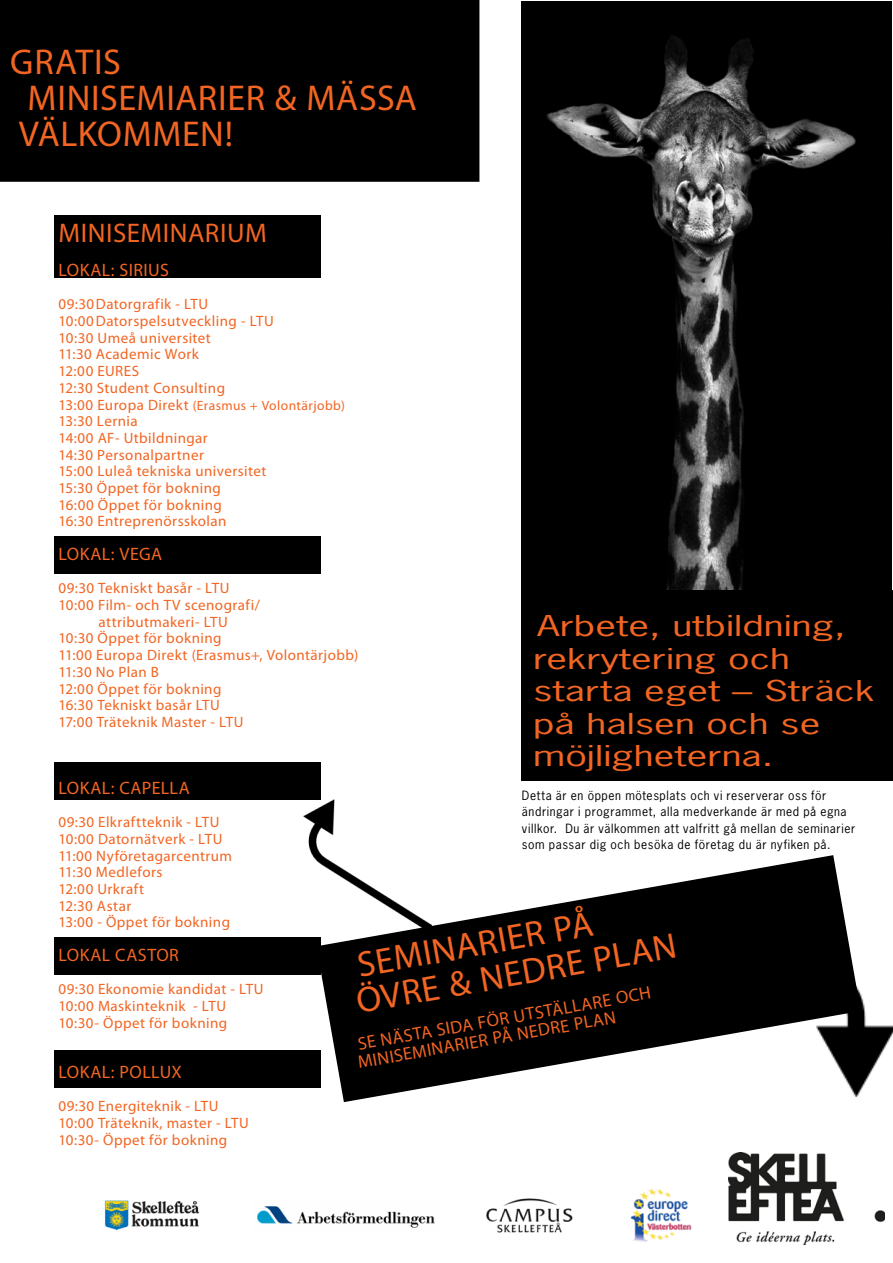
<style>
.page{position:relative;width:893px;height:1263px;background:#fff}
.page>*{position:absolute;margin:0;border:0;box-sizing:border-box;transform-origin:0 0}
.t1{font:36px/36px "Myriad Pro";letter-spacing:.015em;color:#f26522}
.t2{font:27px/32.4px "News Gothic Std";color:#f26522;scale:1.5 1}
.t3{font:27px "Myriad Pro";letter-spacing:.02em;color:#f26522}
.t4{font:18px/18px "Myriad Pro";letter-spacing:.02em;color:#f26522}
.t5{font:15px/16.6px "Myriad Pro";letter-spacing:.03em;color:#f26522}
.t6{font:13.5px "Myriad Pro";letter-spacing:.03em;color:#f26522}
.t7{font:12px/16.5px "News Gothic Std";letter-spacing:.05em;color:#000}
.s1{font-size:15px}
</style>
<div class="page">
<div style="left:54px;top:762px;width:267px;height:37px;background:#000"></div>
<div style="left:54px;top:1050px;width:267px;height:38px;background:#000"></div>
<div style="left:54px;top:937px;width:267px;height:38px;background:#000"></div>
<div style="left:54px;top:537px;width:267px;height:37px;background:#000"></div>
<div style="left:54px;top:215px;width:267px;height:63px;background:#000"></div>
<img style="left:862px;top:998px;width:31px;height:90px">
<img style="left:522px;top:1px;width:370px;height:589px">
<div style="left:1px;top:1px;width:478px;height:180px;background:#000"></div>
<div style="left:0;top:0;width:479px;height:182px;border:2px solid #000"></div>
<img style="left:104px;top:1188px;width:588px;height:54px">
<svg style="left:321px;top:855px;width:541px;height:248px"></svg>
<div style="left:521px;top:590px;width:372px;height:190px;background:#000"></div>
<img style="left:303px;top:800px;width:129px;height:130px">
<img style="left:728px;top:1153px;width:156px;height:92px">
<h1 class="t1" style="left:10px;top:43px;width:408px">GRATIS<br>MINISEMIARIER &amp; MÄSSA<br>VÄLKOMMEN!</h1>
<h2 class="t3" style="left:58px;top:217px;width:210px">MINISEMINARIUM</h2>
<p class="t4" style="left:58px;top:261px;width:112px">LOKAL: SIRIUS</p>
<p class="t5" style="left:58px;top:296px;width:217px">09:30Datorgrafik - LTU<br>10:00Datorspelsutveckling - LTU<br>10:30 Umeå universitet<br>11:30 Academic Work<br>12:00 EURES<br>12:30 Student Consulting</p>
<p class="t6" style="left:58px;top:397px;width:288px"><span class="s1">13:00 Europa Direkt</span> (Erasmus + Volontärjobb)</p>
<p class="t5" style="left:58px;top:413px;width:209px">13:30 Lernia<br>14:00 AF- Utbildningar<br>14:30 Personalpartner<br>15:00 Luleå tekniska universitet<br>15:30 Öppet för bokning<br>16:00 Öppet för bokning<br>16:30 Entreprenörsskolan</p>
<p class="t4" style="left:58px;top:544px;width:105px">LOKAL: VEGA</p>
<p class="t5" style="left:58px;top:580px;width:173px">09:30 Tekniskt basår - LTU</p>
<p class="t5" style="left:58px;top:596px;width:203px">10:00 Film- och TV scenografi/</p>
<p class="t5" style="left:98px;top:613px;width:131px">attributmakeri- LTU</p>
<p class="t5" style="left:58px;top:630px;width:165px">10:30 Öppet för bokning</p>
<p class="t5" style="left:58px;top:646px;width:301px">11:00 Europa Direkt (Erasmus+, Volontärjobb)</p>
<p class="t5" style="left:58px;top:663px;width:102px">11:30 No Plan B</p>
<p class="t5" style="left:58px;top:680px;width:165px">12:00 Öppet för bokning</p>
<p class="t5" style="left:58px;top:697px;width:163px">16:30 Tekniskt basår LTU</p>
<p class="t5" style="left:58px;top:713px;width:186px">17:00 Träteknik Master - LTU</p>
<h2 class="t2" style="left:533px;top:610px;width:229px">Arbete, utbildning, rekrytering och starta eget – Sträck på halsen och se möjligheterna.</h2>
<p class="t7" style="left:522px;top:787px;width:335px">Detta är en öppen mötesplats och vi reserverar oss för ändringar i programmet, alla medverkande är med på egna villkor. Du är välkommen att valfritt gå mellan de seminarier som passar dig och besöka de företag du är nyfiken på.</p>
<p class="t4" style="left:58px;top:778px;width:133px">LOKAL: CAPELLA</p>
<p class="t5" style="left:58px;top:813px;width:175px">09:30 Elkraftteknik - LTU<br>10:00 Datornätverk - LTU<br>11:00 Nyföretagarcentrum<br>11:30 Medlefors<br>12:00 Urkraft<br>12:30 Astar<br>13:00 - Öppet för bokning</p>
<p class="t4" style="left:58px;top:945px;width:122px">LOKAL CASTOR</p>
<p class="t5" style="left:58px;top:980px;width:206px">09:30 Ekonomie kandidat - LTU<br>10:00 Maskinteknik - LTU<br>10:30- Öppet för bokning</p>
<p class="t4" style="left:58px;top:1062px;width:125px">LOKAL: POLLUX</p>
<p class="t5" style="left:58px;top:1097px;width:192px">09:30 Energiteknik - LTU<br>10:00 Träteknik, master - LTU<br>10:30- Öppet för bokning</p>
<h1 class="t1" style="left:347px;top:948px;width:326px;rotate:-10deg">SEMINARIER PÅ<br>ÖVRE &amp; NEDRE PLAN</h1>
<p class="t4" style="left:353px;top:1035px;width:302px;rotate:-10deg">SE NÄSTA SIDA FÖR UTSTÄLLARE OCH<br>MINISEMINARIER PÅ NEDRE PLAN</p>
</div>
